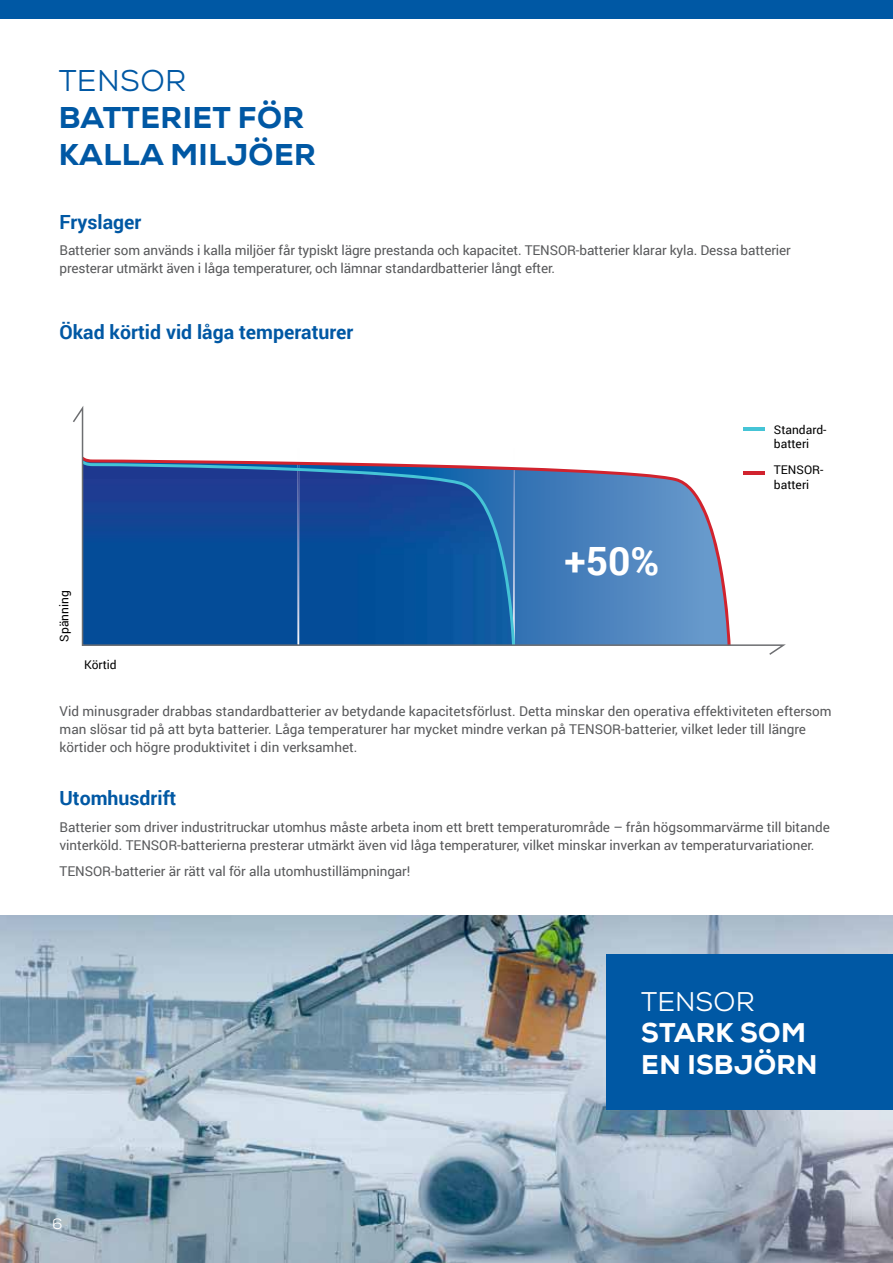
<style>
.page{position:relative;width:893px;height:1263px;background:#fff}
.page>*{position:absolute;margin:0;border:0;box-sizing:border-box;transform-origin:0 0}
.t1{font:700 39px "Roboto";color:#fff}
.t2{font:800 30px/37px "Nexa";letter-spacing:.015em;color:#0058a4}
.t3{font:30px "Nexa";letter-spacing:.015em;color:#0058a4}
.t4{font:800 27px/31.5px "Nexa";letter-spacing:.01em;color:#fff}
.t5{font:27px "Nexa";letter-spacing:.005em;color:#fff}
.t6{font:700 19.5px "Roboto";color:#0058a4}
.t7{font:15px "Nexa";color:#fff}
.t8{font:13.5px/18px "Roboto";letter-spacing:-.005em;color:#58595b}
.t9{font:12px/14.4px "Roboto";color:#000}
</style>
<div class="page">
<img style="left:0;top:915px;width:893px;height:348px">
<div style="left:0;top:0;width:893px;height:18px;background:#0058a4"></div>
<svg style="left:73px;top:406px;width:713px;height:249px"></svg>
<div style="left:606px;top:955px;width:287px;height:155px;background:#0058a4"></div>
<h2 class="t3" style="left:59px;top:61px;width:129px">TENSOR</h2>
<h2 class="t2" style="left:59px;top:99px;width:65px">BATTER</h2>
<h2 class="t2" style="left:59px;top:99px;width:213px;text-indent:124px">IET FÖR<br>KALLA MILJÖER</h2>
<h3 class="t6" style="left:60px;top:208px;width:83px">Fryslager</h3>
<p class="t8" style="left:60px;top:241px;width:733px">Batterier som används i kalla miljöer får typiskt lägre prestanda och kapacitet. TENSOR-batterier klarar kyla. Dessa batterier presterar utmärkt även i låga temperaturer, och lämnar standardbatterier långt efter.</p>
<h3 class="t6" style="left:60px;top:319px;width:295px">Ökad körtid vid låga temperaturer</h3>
<p class="t9" style="left:56px;top:642px;width:53px;rotate:-90deg">Spänning</p>
<p class="t9" style="left:84px;top:657px;width:34px">Körtid</p>
<h1 class="t1" style="left:564px;top:533px;width:96px">+50%</h1>
<p class="t9" style="left:774px;top:422px;width:54px">Standard&shy;batteri</p>
<p class="t9" style="left:774px;top:462px;width:51px">TENSOR&shy;batteri</p>
<p class="t8" style="left:60px;top:701px;width:774px">Vid minusgrader drabbas standardbatterier av betydande kapacitetsförlust. Detta minskar den operativa effektiviteten eftersom man slösar tid på att byta batterier. Låga temperaturer har mycket mindre verkan på TENSOR-batterier, vilket leder till längre körtider och högre produktivitet i din verksamhet.</p>
<h3 class="t6" style="left:60px;top:784px;width:118px">Utomhusdrift</h3>
<p class="t8" style="left:60px;top:817px;width:772px">Batterier som driver industritruckar utomhus måste arbeta inom ett brett temperaturområde – från högsommarvärme till bitande vinterköld. TENSOR-batterierna presterar utmärkt även vid låga temperaturer, vilket minskar inverkan av temperaturvariationer.</p>
<p class="t8" style="left:60px;top:862px;width:352px">TENSOR-batterier är rätt val för alla utomhustillämpningar!</p>
<p class="t7" style="left:52px;top:1214px;width:12px">6</p>
<h3 class="t5" style="left:641px;top:984px;width:115px">TENSOR</h3>
<h3 class="t4" style="left:641px;top:1017px;width:178px">STARK SOM<br>EN ISBJÖRN</h3>
</div>
